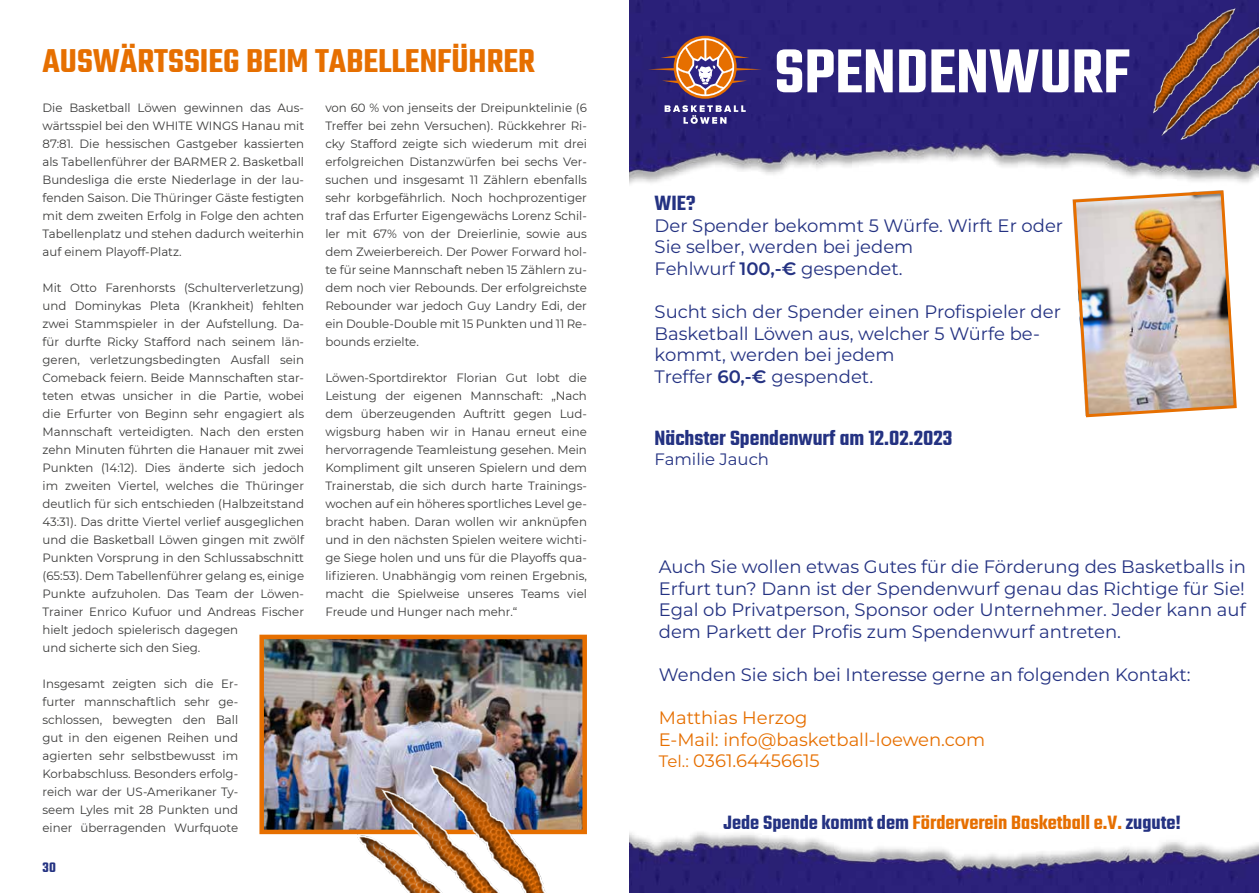
<style>
.page{position:relative;width:1259px;height:893px;background:#fff}
.page>*{position:absolute;margin:0;border:0;box-sizing:border-box;transform-origin:0 0}
.t1{font:600 67.5px "Teko";color:#fff}
.t2{font:600 36px "Teko";color:#e66f00}
.t3{font:600 22.5px "Teko";color:#243282}
.t4{font:600 21px "Teko";color:#e66f00}
.t5{font:100 18px/21.6px "Montserrat";color:#243282}
.t6{font:100 18px/21.6px "Montserrat";color:#e66f00}
.t7{font:100 16.5px "Montserrat";color:#243282}
.t8{font:600 15px "Teko";color:#243282}
.t9{font:12px/18px "Montserrat";color:#3a3a39;text-align:justify}
.s1{font-size:16.5px}
.s2{color:#243282}
</style>
<div class="page">
<img style="left:629px;top:0;width:630px;height:184px">
<svg style="left:664px;top:105px;width:81px;height:19px;background:#625b9b"></svg>
<div style="left:673px;top:36px;width:63px;height:63px;border:3px solid #e66f00;border-radius:50%"></div>
<svg style="left:648px;top:40px;width:114px;height:55px;background:#7c5468"></svg>
<img style="left:1072px;top:190px;width:165px;height:228px">
<img style="left:1152px;top:9px;width:107px;height:130px">
<img style="left:629px;top:832px;width:630px;height:61px">
<img style="left:264px;top:640px;width:318px;height:189px">
<div style="left:259px;top:635px;width:328px;height:199px;border:4px solid #e66f00"></div>
<img style="left:357px;top:765px;width:198px;height:128px">
<h2 class="t2" style="left:43px;top:39px;width:494px">AUSWÄRTSSIEG BEIM TABELLENFÜHRER</h2>
<p class="t9" style="left:43px;top:98px;width:263px">Die Basketball Löwen gewinnen das Aus&shy;wärtsspiel bei den WHITE WINGS Hanau mit 87:81. Die hessischen Gastgeber kassierten als Tabellenführer der BARMER 2. Basketball Bundesliga die erste Niederlage in der lau&shy;fenden Saison. Die Thüringer Gäste festigten mit dem zweiten Erfolg in Folge den achten Tabellenplatz und stehen dadurch weiterhin auf einem Playoff-Platz.</p>
<p class="t9" style="left:43px;top:278px;width:263px;text-align:left">Mit Otto Farenhorsts (Schulterverletzung) und Dominykas Pleta (Krankheit) fehlten zwei Stammspieler in der Aufstellung. Da&shy;für durfte Ricky Stafford nach seinem län&shy;geren, verletzungsbedingten Ausfall sein Comeback feiern. Beide Mannschaften star&shy;teten etwas unsicher in die Partie, wobei die Erfurter von Beginn sehr engagiert als Mannschaft verteidigten. Nach den ersten zehn Minuten führten die Hanauer mit zwei Punkten (14:12). Dies änderte sich jedoch im zweiten Viertel, welches die Thüringer deutlich für sich entschieden (Halbzeitstand 43:31). Das dritte Viertel verlief ausgeglichen und die Basketball Löwen gingen mit zwölf Punkten Vorsprung in den Schlussabschnitt (65:53). Dem Tabellenführer gelang es, einige Punkte aufzuholen. Das Team der Löwen-Trainer Enrico Kufuor und Andreas Fischer hielt jedoch spielerisch dagegen<br>und sicherte sich den Sieg.</p>
<p class="t9" style="left:43px;top:674px;width:197px">Insgesamt zeigten sich die Er&shy;furter mannschaftlich sehr ge&shy;schlossen, bewegten den Ball gut in den eigenen Reihen und agierten sehr selbstbewusst im Korbabschluss. Besonders erfolg&shy;reich war der US-Amerikaner Ty&shy;seem Lyles mit 28 Punkten und einer überragenden Wurfquote</p>
<p class="t8" style="left:43px;top:858px;width:15px">30</p>
<p class="t9" style="left:325px;top:98px;width:263px">von 60 % von jenseits der Dreipunktelinie (6<br>Treffer bei zehn Versuchen). Rückkehrer Ri&shy;cky Stafford zeigte sich wiederum mit drei erfolgreichen Distanzwürfen bei sechs Ver&shy;suchen und insgesamt 11 Zählern ebenfalls sehr korbgefährlich. Noch hochprozentiger traf das Erfurter Eigengewächs Lorenz Schil&shy;ler mit 67% von der Dreierlinie, sowie aus dem Zweierbereich. Der Power Forward hol&shy;te für seine Mannschaft neben 15 Zählern zu&shy;dem noch vier Rebounds. Der erfolgreichste Rebounder war jedoch Guy Landry Edi, der ein Double-Double mit 15 Punkten und 11 Re&shy;bounds erzielte.</p>
<p class="t9" style="left:325px;top:368px;width:263px">Löwen-Sportdirektor Florian Gut lobt die Leistung der eigenen Mannschaft: „Nach dem überzeugenden Auftritt gegen Lud&shy;wigsburg haben wir in Hanau erneut eine hervorragende Teamleistung gesehen. Mein Kompliment gilt unseren Spielern und dem Trainerstab, die sich durch harte Trainings&shy;wochen auf ein höheres sportliches Level ge&shy;bracht haben. Daran wollen wir anknüpfen und in den nächsten Spielen weitere wichti&shy;ge Siege holen und uns für die Playoffs qua&shy;lifizieren. Unabhängig vom reinen Ergebnis, macht die Spielweise unseres Teams viel Freude und Hunger nach mehr.“</p>
<h1 class="t1" style="left:774px;top:30px;width:357px">SPENDENWURF</h1>
<h3 class="t3" style="left:654px;top:189px;width:42px">WIE?</h3>
<h3 class="t5" style="left:654px;top:214px;width:410px">Der Spender bekommt 5 Würfe. Wirft Er oder<br>Sie selber, werden bei jedem<br>Fehlwurf 100,-€ gespendet.</h3>
<h3 class="t5" style="left:654px;top:300px;width:408px">Sucht sich der Spender einen Profispieler der Basketball Löwen aus, welcher 5 Würfe be&shy;kommt, werden bei jedem<br>Treffer 60,-€ gespendet.</h3>
<h3 class="t3" style="left:654px;top:424px;width:299px">Nächster Spendenwurf am 12.02.2023</h3>
<h3 class="t7" style="left:654px;top:448px;width:116px">Familie Jauch</h3>
<p class="t5" style="left:659px;top:555px;width:588px;text-align:justify">Auch Sie wollen etwas Gutes für die Förderung des Basketballs in Erfurt tun? Dann ist der Spendenwurf genau das Richtige für Sie!<br>Egal ob Privatperson, Sponsor oder Unternehmer. Jeder kann auf dem Parkett der Profis zum Spendenwurf antreten.</p>
<h3 class="t5" style="left:659px;top:663px;width:533px">Wenden Sie sich bei Interesse gerne an folgenden Kontakt:</h3>
<h3 class="t6" style="left:659px;top:706px;width:328px">Matthias Herzog<br>E-Mail: info@basketball-loewen.com<br><span class="s1">Tel.:</span> 0361.64456615</h3>
<h3 class="t4" style="left:723px;top:810px;width:459px"><span class="s2">Jede Spende kommt dem</span> Förderverein Basketball e.V. <span class="s2">zugute!</span></h3>
</div>
